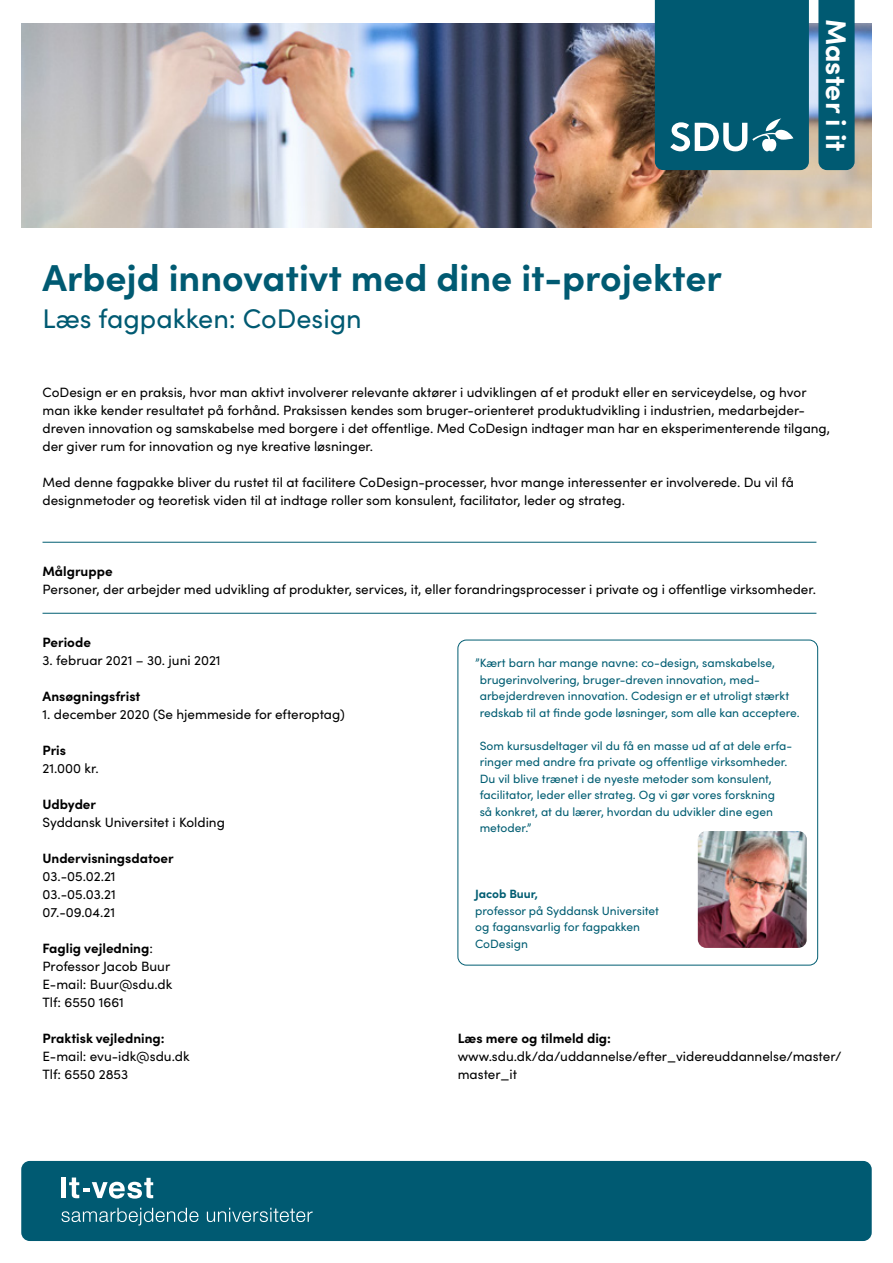
<style>
.page{position:relative;width:893px;height:1263px;background:#fff}
.page>*{position:absolute;margin:0;border:0;box-sizing:border-box;transform-origin:0 0}
.t1{font:700 37.5px "Sofia Pro";color:#005a72}
.t2{font:700 28.5px "Sofia Pro";color:#fff}
.t3{font:27px "Sofia Pro";color:#005a72}
.t4{font:13.5px/18px "Sofia Pro";color:#000}
.t5{font:700 13.5px "Sofia Pro";color:#000}
.t6{font:12px/16.5px "Sofia Pro";color:#005d72}
.s1{font-weight:400}
.s2{font-weight:700}
</style>
<div class="page">
<img style="left:21px;top:24px;width:851px;height:204px">
<div style="left:21px;top:1161px;width:851px;height:80px;background:#005a72;border-radius:9px"></div>
<hr style="left:62px;top:1177px;width:4px;height:21px;background:#fff">
<svg style="left:69px;top:1177px;width:84px;height:21px"></svg>
<svg style="left:61px;top:1208px;width:137px;height:17px"></svg>
<svg style="left:207px;top:1208px;width:106px;height:14px"></svg>
<div style="left:818px;top:0;width:37px;height:170px;background:#005a72"></div>
<div style="left:655px;top:0;width:154px;height:170px;background:#005a72"></div>
<hr style="left:43px;top:542px;width:773px;height:1px;background:#005d72">
<hr style="left:43px;top:613px;width:773px;height:1px;background:#005d72">
<div style="left:458px;top:640px;width:360px;height:325px;border:1px solid #005d72;border-radius:9px"></div>
<img style="left:698px;top:831px;width:109px;height:117px">
<p class="t1" style="left:43px;top:249px;width:681px">Arbejd innovativt med dine it-projekter</p>
<p class="t3" style="left:43px;top:299px;width:321px">Læs fagpakken: CoDesign</p>
<p class="t2" style="left:858px;top:19px;width:134px;rotate:90deg">Master i it</p>
<p class="t4" style="left:43px;top:382px;width:789px">CoDesign er en praksis, hvor man aktivt involverer relevante aktører i udviklingen af et produkt eller en serviceydelse, og hvor man ikke kender resultatet på forhånd. Praksissen kendes som bruger-orienteret produktudvikling i industrien, medarbejder&shy;dreven innovation og samskabelse med borgere i det offentlige. Med CoDesign indtager man har en eksperimenterende tilgang, der giver rum for innovation og nye kreative løsninger.</p>
<p class="t4" style="left:43px;top:472px;width:753px">Med denne fagpakke bliver du rustet til at facilitere CoDesign-processer, hvor mange interessenter er involverede. Du vil få designmetoder og teoretisk viden til at indtage roller som konsulent, facilitator, leder og strateg.</p>
<p class="t5" style="left:43px;top:561px;width:72px">Målgruppe</p>
<p class="t4" style="left:43px;top:579px;width:775px">Personer, der arbejder med udvikling af produkter, services, it, eller forandringsprocesser i private og i offentlige virksomheder.</p>
<p class="t5" style="left:43px;top:632px;width:50px">Periode</p>
<p class="t4" style="left:43px;top:650px;width:180px">3. februar 2021 – 30. juni 2021</p>
<p class="t5" style="left:43px;top:686px;width:99px">Ansøgningsfrist</p>
<p class="t4" style="left:43px;top:704px;width:304px">1. december 2020 (Se hjemmeside for efteroptag)</p>
<p class="t5" style="left:43px;top:740px;width:25px">Pris</p>
<p class="t4" style="left:43px;top:758px;width:58px">21.000 kr.</p>
<p class="t5" style="left:43px;top:794px;width:55px">Udbyder</p>
<p class="t4" style="left:43px;top:812px;width:184px">Syddansk Universitet i Kolding</p>
<p class="t5" style="left:43px;top:848px;width:133px">Undervisningsdatoer</p>
<p class="t4" style="left:43px;top:866px;width:75px">03.-05.02.21</p>
<p class="t4" style="left:43px;top:884px;width:75px">03.-05.03.21</p>
<p class="t4" style="left:43px;top:902px;width:74px">07.-09.04.21</p>
<p class="t5" style="left:43px;top:938px;width:112px">Faglig vejledning<span class="s1">:</span></p>
<p class="t4" style="left:43px;top:956px;width:129px">Professor Jacob Buur</p>
<p class="t4" style="left:43px;top:974px;width:131px">E-mail: Buur@sdu.dk</p>
<p class="t4" style="left:43px;top:992px;width:83px">Tlf: 6550 1661</p>
<p class="t5" style="left:43px;top:1028px;width:124px">Praktisk vejledning:</p>
<p class="t4" style="left:43px;top:1046px;width:149px">E-mail: evu-idk@sdu.dk</p>
<p class="t4" style="left:43px;top:1064px;width:87px">Tlf: 6550 2853</p>
<p class="t6" style="left:480px;top:654px;width:322px;text-indent:-5px">”Kært barn har mange navne: co-design, samskabelse, brugerinvolvering, bruger-dreven innovation, med&shy;arbejderdreven innovation. Codesign er et utroligt stærkt redskab til at finde gode løsninger, som alle kan acceptere.</p>
<p class="t6" style="left:480px;top:737px;width:314px">Som kursusdeltager vil du få en masse ud af at dele erfa&shy;ringer med andre fra private og offentlige virksomheder.<br>Du vil blive trænet i de nyeste metoder som konsulent, facilitator, leder eller strateg. Og vi gør vores forskning<br>så konkret, at du lærer, hvordan du udvikler dine egen metoder.”</p>
<p class="t6" style="left:475px;top:885px;width:185px"><span class="s2">Jacob Buur,<br></span>professor på Syddansk Universitet og fagansvarlig for fagpakken<br>CoDesign</p>
<p class="t5" style="left:458px;top:1028px;width:155px">Læs mere og tilmeld dig:</p>
<p class="t4" style="left:458px;top:1046px;width:386px">www.sdu.dk/da/uddannelse/efter_videreuddannelse/master/ master_it</p>
</div>
